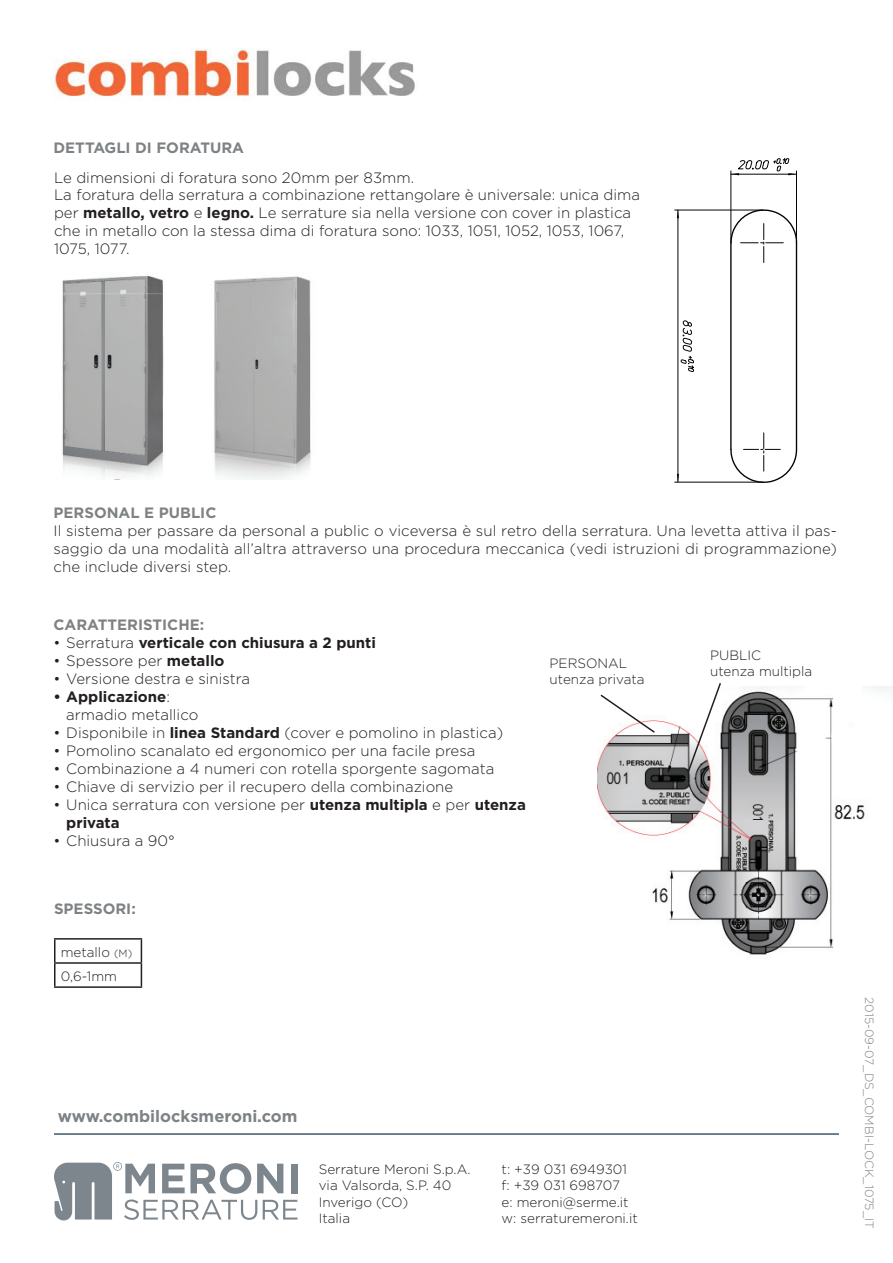
<style>
.page{position:relative;width:893px;height:1263px;background:#fff}
.page>*{position:absolute;margin:0;border:0;box-sizing:border-box;transform-origin:0 0}
.t1{font:700 16.5px "Gotham";color:#7e8285}
.t2{font:300 15px/18px "Gotham";color:#231f20}
.t3{font:700 15px "Gotham";color:#7e8285}
.t4{font:700 15px "Gotham";color:#231f20}
.t5{font:300 13.5px/16.2px "Gotham";color:#231f20}
.t6{font:300 12px "Gotham";color:#7e8285}
.s1{font-weight:700}
.s2{font-weight:300}
.s3{font-size:10.5px}
</style>
<div class="page">
<hr style="left:54px;top:1133px;width:785px;height:2px;background:#3f596b">
<svg style="left:54px;top:1162px;width:243px;height:58px"></svg>
<div style="left:291px;top:1164px;width:6px;height:29px;background:#7d868d"></div>
<img style="left:597px;top:686px;width:296px;height:269px">
<img style="left:54px;top:49px;width:361px;height:47px">
<svg style="left:686px;top:683px;width:36px;height:92px"></svg>
<svg style="left:599px;top:693px;width:57px;height:41px"></svg>
<hr style="left:796px;top:243px;width:1px;height:206px;background:#040503">
<hr style="left:730px;top:243px;width:2px;height:206px;background:#040503">
<svg style="left:730px;top:433px;width:68px;height:50px"></svg>
<svg style="left:730px;top:209px;width:68px;height:54px"></svg>
<hr style="left:796px;top:171px;width:1px;height:71px;background:#040503">
<hr style="left:731px;top:171px;width:1px;height:71px;background:#040503">
<svg style="left:731px;top:158px;width:65px;height:17px"></svg>
<hr style="left:678px;top:210px;width:1px;height:272px;background:#040503">
<hr style="left:675px;top:482px;width:88px;height:1px;background:#040503">
<hr style="left:675px;top:210px;width:88px;height:1px;background:#040503">
<svg style="left:677px;top:210px;width:2px;height:8px"></svg>
<svg style="left:677px;top:474px;width:2px;height:8px"></svg>
<svg style="left:681px;top:320px;width:13px;height:52px"></svg>
<hr style="left:54px;top:938px;width:88px;height:2px;background:#231f20">
<hr style="left:54px;top:940px;width:2px;height:22px;background:#231f20">
<hr style="left:54px;top:962px;width:88px;height:2px;background:#231f20">
<hr style="left:54px;top:964px;width:2px;height:22px;background:#231f20">
<svg style="left:141px;top:940px;width:1px;height:46px"></svg>
<hr style="left:54px;top:986px;width:88px;height:2px;background:#231f20">
<img style="left:62px;top:275px;width:249px;height:204px">
<p class="t3" style="left:54px;top:139px;width:192px">DETTAGLI DI FORATURA</p>
<p class="t2" style="left:54px;top:169px;width:588px">Le dimensioni di foratura sono 20mm per 83mm.<br>La foratura della serratura a combinazione rettangolare è universale: unica dima per <span class="s1">metallo, vetro</span> e <span class="s1">legno.</span> Le serrature sia nella versione con cover in plastica che in metallo con la stessa dima di foratura sono: 1033, 1051, 1052, 1053, 1067, 1075, 1077.</p>
<p class="t3" style="left:54px;top:504px;width:164px">PERSONAL E PUBLIC</p>
<p class="t2" style="left:54px;top:522px;width:785px;text-align:justify">Il sistema per passare da personal a public o viceversa è sul retro della serratura. Una levetta attiva il pas&shy;saggio da una modalità all’altra attraverso una procedura meccanica (vedi istruzioni di programmazione) che include diversi step.</p>
<p class="t3" style="left:54px;top:616px;width:152px">CARATTERISTICHE:</p>
<p class="t4" style="left:54px;top:634px;width:324px"><span class="s2">• Serratura</span> verticale con chiusura a 2 punti</p>
<p class="t2" style="left:54px;top:652px;width:172px">• Spessore per <span class="s1">metallo</span></p>
<p class="t2" style="left:54px;top:670px;width:198px">• Versione destra e sinistra</p>
<p class="t2" style="left:66px;top:688px;width:134px;text-indent:-13px"><span class="s1">• Applicazione</span>: armadio metallico</p>
<p class="t2" style="left:54px;top:724px;width:451px">• Disponibile in <span class="s1">linea Standard</span> (cover e pomolino in plastica)</p>
<p class="t2" style="left:54px;top:742px;width:423px">• Pomolino scanalato ed ergonomico per una facile presa</p>
<p class="t2" style="left:54px;top:760px;width:442px">• Combinazione a 4 numeri con rotella sporgente sagomata</p>
<p class="t2" style="left:54px;top:778px;width:401px">• Chiave di servizio per il recupero della combinazione</p>
<p class="t2" style="left:66px;top:796px;width:461px;text-indent:-13px">• Unica serratura con versione per <span class="s1">utenza multipla</span> e per <span class="s1">utenza privata</span></p>
<p class="t2" style="left:54px;top:832px;width:123px">• Chiusura a 90°</p>
<p class="t3" style="left:54px;top:900px;width:83px">SPESSORI:</p>
<p class="t5" style="left:61px;top:940px;width:73px;line-height:24.2px">metallo <span class="s3">(M)<br></span>0,6-1mm</p>
<p class="t5" style="left:550px;top:655px;width:96px">PERSONAL utenza privata</p>
<p class="t5" style="left:710px;top:647px;width:104px">PUBLIC<br>utenza multipla</p>
<p class="t1" style="left:58px;top:1107px;width:241px">www.combilocksmeroni.com</p>
<p class="t5" style="left:319px;top:1161px;width:153px">Serrature Meroni S.p.A. via Valsorda, S.P. 40<br>Inverigo (CO)<br>Italia</p>
<p class="t5" style="left:502px;top:1161px;width:138px">t: +39 031 6949301 f: +39 031 698707<br>e: meroni@serme.it w: serraturemeroni.it</p>
<p class="t6" style="left:876px;top:997px;width:233px;rotate:90deg">2015-09-07_DS_COMBI-LOCK_1075_IT</p>
</div>
